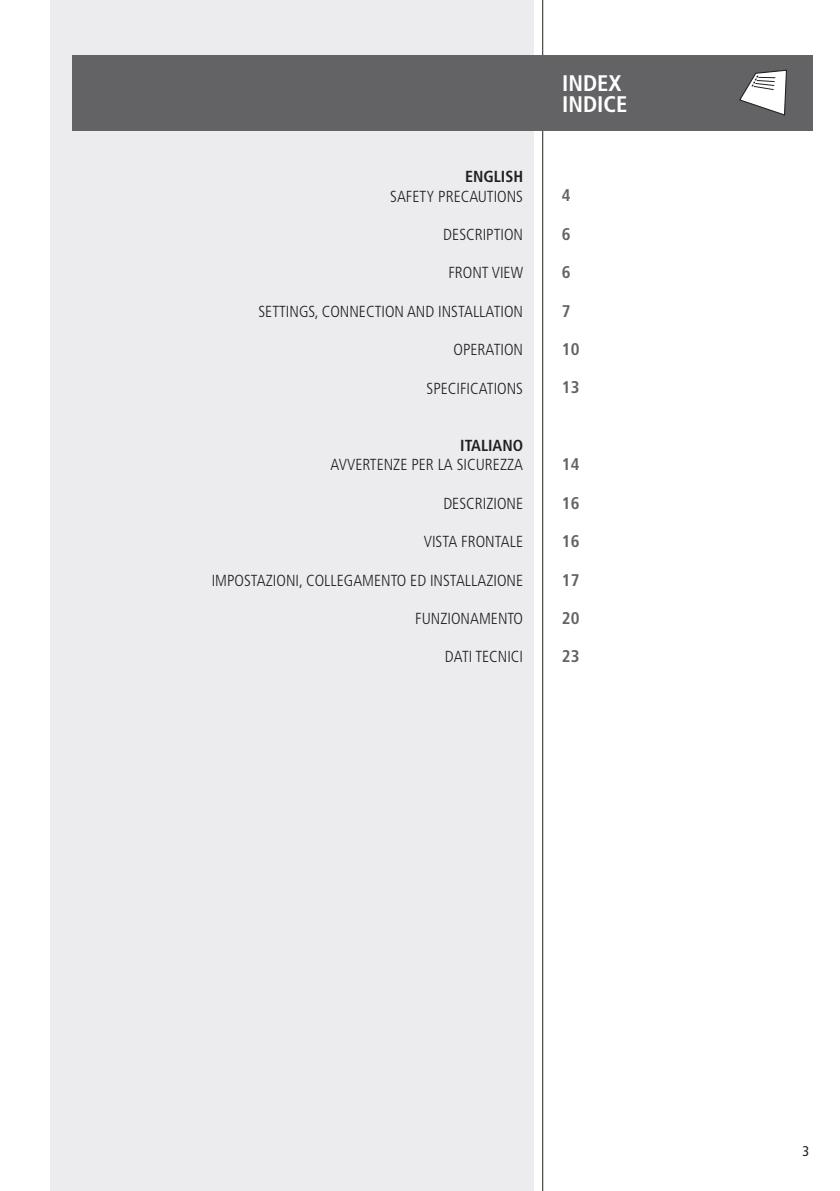
<style>
.page{position:relative;width:840px;height:1191px;background:#fff}
.page>*{position:absolute;margin:0;border:0;box-sizing:border-box;transform-origin:0 0}
.t1{font:700 condensed 22.6px/21.2px "Frutiger LT Std";color:#fff}
.t2{font:700 condensed 17px "Frutiger LT Std";color:#636366}
.t3{font:300 condensed 16px "Frutiger LT Std";color:#231f20}
.t4{font:700 condensed 16px "Frutiger LT Std";color:#231f20}
.t5{font:condensed 14px "Frutiger LT Std";color:#231f20}
</style>
<div class="page">
<div style="left:51px;top:0;width:482px;height:1191px;background:#ececee"></div>
<hr style="left:542px;top:0;width:1px;height:1191px;background:#231f20">
<div style="left:72px;top:55px;width:740px;height:76px;background:#636366"></div>
<svg style="left:739px;top:69px;width:48px;height:47px"></svg>
<p class="t4" style="left:464px;top:167px;width:60px">ENGLISH</p>
<p class="t3" style="left:390px;top:187px;width:134px">SAFETY PRECAUTIONS</p>
<p class="t3" style="left:443px;top:225px;width:81px">DESCRIPTION</p>
<p class="t3" style="left:448px;top:264px;width:76px">FRONT VIEW</p>
<p class="t3" style="left:258px;top:302px;width:266px">SETTINGS, CONNECTION AND INSTALLATION</p>
<p class="t3" style="left:453px;top:340px;width:71px">OPERATION</p>
<p class="t3" style="left:426px;top:379px;width:98px">SPECIFICATIONS</p>
<p class="t4" style="left:460px;top:436px;width:64px">ITALIANO</p>
<p class="t3" style="left:330px;top:456px;width:194px">AVVERTENZE PER LA SICUREZZA</p>
<p class="t3" style="left:443px;top:494px;width:81px">DESCRIZIONE</p>
<p class="t3" style="left:423px;top:532px;width:101px">VISTA FRONTALE</p>
<p class="t3" style="left:211px;top:571px;width:313px">IMPOSTAZIONI, COLLEGAMENTO ED INSTALLAZIONE</p>
<p class="t3" style="left:415px;top:609px;width:109px">FUNZIONAMENTO</p>
<p class="t3" style="left:444px;top:648px;width:80px">DATI TECNICI</p>
<h1 class="t1" style="left:562px;top:72px;width:67px">INDEX<br>INDICE</h1>
<p class="t2" style="left:561px;top:185px;width:10px">4</p>
<p class="t2" style="left:561px;top:224px;width:10px">6</p>
<p class="t2" style="left:561px;top:262px;width:10px">6</p>
<p class="t2" style="left:561px;top:301px;width:10px">7</p>
<p class="t2" style="left:561px;top:339px;width:19px">10</p>
<p class="t2" style="left:561px;top:377px;width:19px">13</p>
<p class="t2" style="left:561px;top:454px;width:19px">14</p>
<p class="t2" style="left:561px;top:493px;width:19px">16</p>
<p class="t2" style="left:561px;top:531px;width:19px">16</p>
<p class="t2" style="left:561px;top:569px;width:19px">17</p>
<p class="t2" style="left:561px;top:608px;width:19px">20</p>
<p class="t2" style="left:561px;top:646px;width:19px">23</p>
<p class="t5" style="left:802px;top:1142px;width:8px">3</p>
</div>
